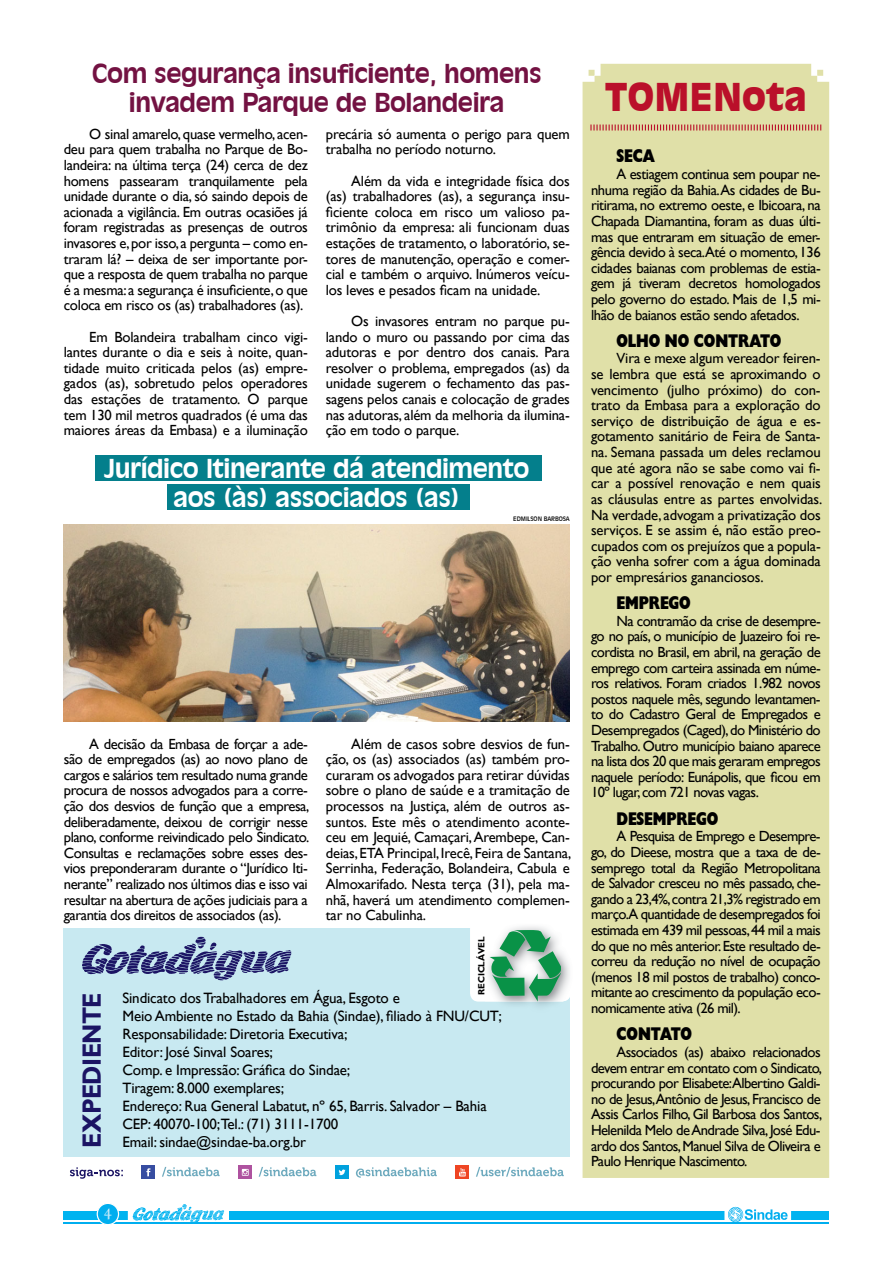
<style>
.page{position:relative;width:893px;height:1263px;background:#fff}
.page>*{position:absolute;margin:0;border:0;box-sizing:border-box;transform-origin:0 0}
.t1{font:900 37.5px "Incised 901 BT";color:#ba102a}
.t2{font:700 26.4px "Gill Sans";letter-spacing:-.025em;color:#1b1464;scale:.91 1}
.t3{font:700 25.5px/28.5px "Incised 901 BT";letter-spacing:-.02em;color:#731242;text-align:center}
.t4{font:700 25.5px/28.5px "Incised 901 BT";letter-spacing:-.02em;color:#fff;text-align:center}
.t5{font:800 18.3px "Gill Sans Display";letter-spacing:-.01em;color:#000;scale:.8 1}
.t6{font:15px/18px "Gill Sans";letter-spacing:-.01em;color:#000}
.t7{font:15px "Imprint MT Shadow";color:#fafafb}
.t8{font:14.7px/15.6px "Gill Sans";letter-spacing:-.02em;color:#000;text-align:justify}
.t9{font:700 9px "Gill Sans";color:#000}
.t10{font:6px "Incised 901 BT";letter-spacing:-.01em;color:#000}
</style>
<div class="page">
<div style="left:64px;top:928px;width:506px;height:229px;background:#c8e9f1"></div>
<svg style="left:82px;top:937px;width:209px;height:43px"></svg>
<div style="left:470px;top:921px;width:100px;height:80px;background:#fff;border-radius:9px"></div>
<img style="left:485px;top:1001px;width:79px;height:5px">
<img style="left:488px;top:926px;width:82px;height:75px">
<svg style="left:490px;top:930px;width:70px;height:71px"></svg>
<div style="left:64px;top:1212px;width:765px;height:8px;background:#00b3f0"></div>
<div style="left:128px;top:1198px;width:100px;height:29px;background:#fff"></div>
<div style="left:725px;top:1199px;width:66px;height:29px;background:#fff"></div>
<hr style="left:64px;top:1223px;width:765px;height:1px;background:#00aeef">
<div style="left:97px;top:1203px;width:22px;height:21px;background:#00aeef;border-radius:50%"></div>
<div style="left:97px;top:1203px;width:22px;height:22px;border:1px solid #fff;border-radius:50%"></div>
<svg style="left:133px;top:1204px;width:91px;height:19px"></svg>
<svg style="left:728px;top:1207px;width:60px;height:15px"></svg>
<svg style="left:476px;top:1167px;width:88px;height:10px"></svg>
<div style="left:456px;top:1165px;width:13px;height:14px;background:#ef4523"></div>
<svg style="left:459px;top:1168px;width:7px;height:8px"></svg>
<svg style="left:162px;top:1167px;width:58px;height:10px"></svg>
<div style="left:142px;top:1165px;width:13px;height:14px;background:#374da1"></div>
<svg style="left:146px;top:1168px;width:5px;height:8px"></svg>
<svg style="left:259px;top:1167px;width:57px;height:10px"></svg>
<div style="left:238px;top:1165px;width:14px;height:14px;background:#ae529f"></div>
<svg style="left:242px;top:1169px;width:7px;height:7px"></svg>
<svg style="left:356px;top:1167px;width:81px;height:11px"></svg>
<div style="left:335px;top:1165px;width:14px;height:14px;background:#00a1dd"></div>
<svg style="left:339px;top:1169px;width:6px;height:6px"></svg>
<svg style="left:70px;top:1167px;width:53px;height:12px"></svg>
<div style="left:583px;top:64px;width:246px;height:1114px;background:#e0e0a8"></div>
<svg style="left:590px;top:125px;width:231px;height:6px"></svg>
<img style="left:64px;top:524px;width:506px;height:198px">
<div style="left:95px;top:456px;width:447px;height:25px;background:#047f8c"></div>
<div style="left:168px;top:484px;width:302px;height:26px;background:#047f8c"></div>
<h3 class="t3" style="left:92px;top:59px;width:452px">Com segurança insuficiente, homens invadem Parque de Bolandeira</h3>
<p class="t8" style="left:64px;top:126px;width:246px;text-indent:26px">O sinal amarelo, quase vermelho, acen&shy;deu para quem trabalha no Parque de Bo&shy;landeira: na última terça (24) cerca de dez homens passearam tranquilamente pela unidade durante o dia, só saindo depois de acionada a vigilância. Em outras ocasiões já foram registradas as presenças de outros invasores e, por isso, a pergunta – como en&shy;traram lá? – deixa de ser importante por&shy;que a resposta de quem trabalha no parque é a mesma: a segurança é insuficiente, o que coloca em risco os (as) trabalhadores (as).</p>
<p class="t8" style="left:64px;top:329px;width:246px;text-indent:26px">Em Bolandeira trabalham cinco vigi&shy;lantes durante o dia e seis à noite, quan&shy;tidade muito criticada pelos (as) empre&shy;gados (as), sobretudo pelos operadores das estações de tratamento. O parque tem 130 mil metros quadrados (é uma das maiores áreas da Embasa) e a iluminação</p>
<p class="t8" style="left:326px;top:126px;width:246px">precária só aumenta o perigo para quem trabalha no período noturno.</p>
<p class="t8" style="left:326px;top:173px;width:246px;text-indent:26px">Além da vida e integridade física dos (as) trabalhadores (as), a segurança insu&shy;ficiente coloca em risco um valioso pa&shy;trimônio da empresa: ali funcionam duas estações de tratamento, o laboratório, se&shy;tores de manutenção, operação e comer&shy;cial e também o arquivo. Inúmeros veícu&shy;los leves e pesados ficam na unidade.</p>
<p class="t8" style="left:326px;top:313px;width:246px;text-indent:26px">Os invasores entram no parque pu&shy;lando o muro ou passando por cima das adutoras e por dentro dos canais. Para resolver o problema, empregados (as) da unidade sugerem o fechamento das pas&shy;sagens pelos canais e colocação de grades nas adutoras, além da melhoria da ilumina&shy;ção em todo o parque.</p>
<h3 class="t4" style="left:104px;top:454px;width:427px">Jurídico Itinerante dá atendimento aos (às) associados (as)</h3>
<p class="t10" style="left:513px;top:515px;width:58px">EDMILSON BARBOSA</p>
<p class="t8" style="left:64px;top:735px;width:247px;text-indent:26px">A decisão da Embasa de forçar a ade&shy;são de empregados (as) ao novo plano de cargos e salários tem resultado numa grande procura de nossos advogados para a corre&shy;ção dos desvios de função que a empresa, deliberadamente, deixou de corrigir nesse plano, conforme reivindicado pelo Sindicato.<br>Consultas e reclamações sobre esses des&shy;vios preponderaram durante o “Jurídico Iti&shy;nerante” realizado nos últimos dias e isso vai resultar na abertura de ações judiciais para a garantia dos direitos de associados (as).</p>
<p class="t8" style="left:326px;top:735px;width:247px;text-indent:26px">Além de casos sobre desvios de fun&shy;ção, os (as) associados (as) também pro&shy;curaram os advogados para retirar dúvidas sobre o plano de saúde e a tramitação de processos na Justiça, além de outros as&shy;suntos. Este mês o atendimento aconte&shy;ceu em Jequié, Camaçari, Arembepe, Can&shy;deias, ETA Principal, Irecê, Feira de Santana, Serrinha, Federação, Bolandeira, Cabula e Almoxarifado. Nesta terça (31), pela ma&shy;nhã, haverá um atendimento complemen&shy;tar no Cabulinha.</p>
<h2 class="t2" style="left:76px;top:1148px;width:172px;rotate:-90deg">EXPEDIENTE</h2>
<p class="t9" style="left:476px;top:995px;width:60px;rotate:-90deg">RECICLÁVEL</p>
<p class="t6" style="left:122px;top:988px;width:381px">Sindicato dos Trabalhadores em Água, Esgoto e<br>Meio Ambiente no Estado da Bahia (Sindae), filiado à FNU/CUT; Responsabilidade: Diretoria Executiva;<br>Editor: José Sinval Soares;<br>Comp. e Impressão: Gráfica do Sindae;<br>Tiragem: 8.000 exemplares;<br>Endereço: Rua General Labatut, nº 65, Barris. Salvador – Bahia CEP: 40070-100;Tel.: (71) 3111-1700</p>
<p class="t6" style="left:122px;top:1132px;width:185px">Email: sindae@sindae-ba.org.br</p>
<p class="t7" style="left:104px;top:1205px;width:9px">4</p>
<h1 class="t1" style="left:605px;top:74px;width:204px">TOMENota</h1>
<p class="t5" style="left:617px;top:145px;width:50px">SECA</p>
<p class="t8" style="left:591px;top:166px;width:231px;text-indent:26px">A estiagem continua sem poupar ne&shy;nhuma região da Bahia.As cidades de Bu&shy;ritirama, no extremo oeste, e Ibicoara, na Chapada Diamantina, foram as duas últi&shy;mas que entraram em situação de emer&shy;gência devido à seca.Até o momento, 136 cidades baianas com problemas de estia&shy;gem já tiveram decretos homologados pelo governo do estado. Mais de 1,5 mi&shy;lhão de baianos estão sendo afetados.</p>
<p class="t5" style="left:617px;top:329px;width:207px">OLHO NO CONTRATO</p>
<p class="t8" style="left:591px;top:351px;width:233px;text-indent:26px">Vira e mexe algum vereador feiren&shy;se lembra que está se aproximando o vencimento (julho próximo) do con&shy;trato da Embasa para a exploração do serviço de distribuição de água e es&shy;gotamento sanitário de Feira de Santa&shy;na. Semana passada um deles reclamou que até agora não se sabe como vai fi&shy;car a possível renovação e nem quais as cláusulas entre as partes envolvidas.<br>Na verdade, advogam a privatização dos serviços. E se assim é, não estão preo&shy;cupados com os prejuízos que a popula&shy;ção venha sofrer com a água dominada por empresários gananciosos.</p>
<p class="t5" style="left:617px;top:592px;width:94px">EMPREGO</p>
<p class="t8" style="left:591px;top:613px;width:231px;text-indent:26px">Na contramão da crise de desempre&shy;go no país, o município de Juazeiro foi re&shy;cordista no Brasil, em abril, na geração de emprego com carteira assinada em núme&shy;ros relativos. Foram criados 1.982 novos postos naquele mês, segundo levantamen&shy;to do Cadastro Geral de Empregados e Desempregados (Caged), do Ministério do Trabalho. Outro município baiano aparece na lista dos 20 que mais geraram empregos naquele período: Eunápolis, que ficou em 10º lugar, com 721 novas vagas.</p>
<p class="t5" style="left:617px;top:807px;width:129px">DESEMPREGO</p>
<p class="t8" style="left:591px;top:828px;width:231px;text-indent:26px">A Pesquisa de Emprego e Desempre&shy;go, do Dieese, mostra que a taxa de de&shy;semprego total da Região Metropolitana de Salvador cresceu no mês passado, che&shy;gando a 23,4%, contra 21,3% registrado em março.A quantidade de desempregados foi estimada em 439 mil pessoas, 44 mil a mais do que no mês anterior. Este resultado de&shy;correu da redução no nível de ocupação (menos 18 mil postos de trabalho) conco&shy;mitante ao crescimento da população eco&shy;nomicamente ativa (26 mil).</p>
<p class="t5" style="left:617px;top:1023px;width:96px">CONTATO</p>
<p class="t8" style="left:591px;top:1044px;width:233px;text-indent:26px">Associados (as) abaixo relacionados devem entrar em contato com o Sindicato, procurando por Elisabete:Albertino Galdi&shy;no de Jesus,Antônio de Jesus, Francisco de Assis Carlos Filho, Gil Barbosa dos Santos, Helenilda Melo de Andrade Silva, José Edu&shy;ardo dos Santos, Manuel Silva de Oliveira e Paulo Henrique Nascimento.</p>
</div>
